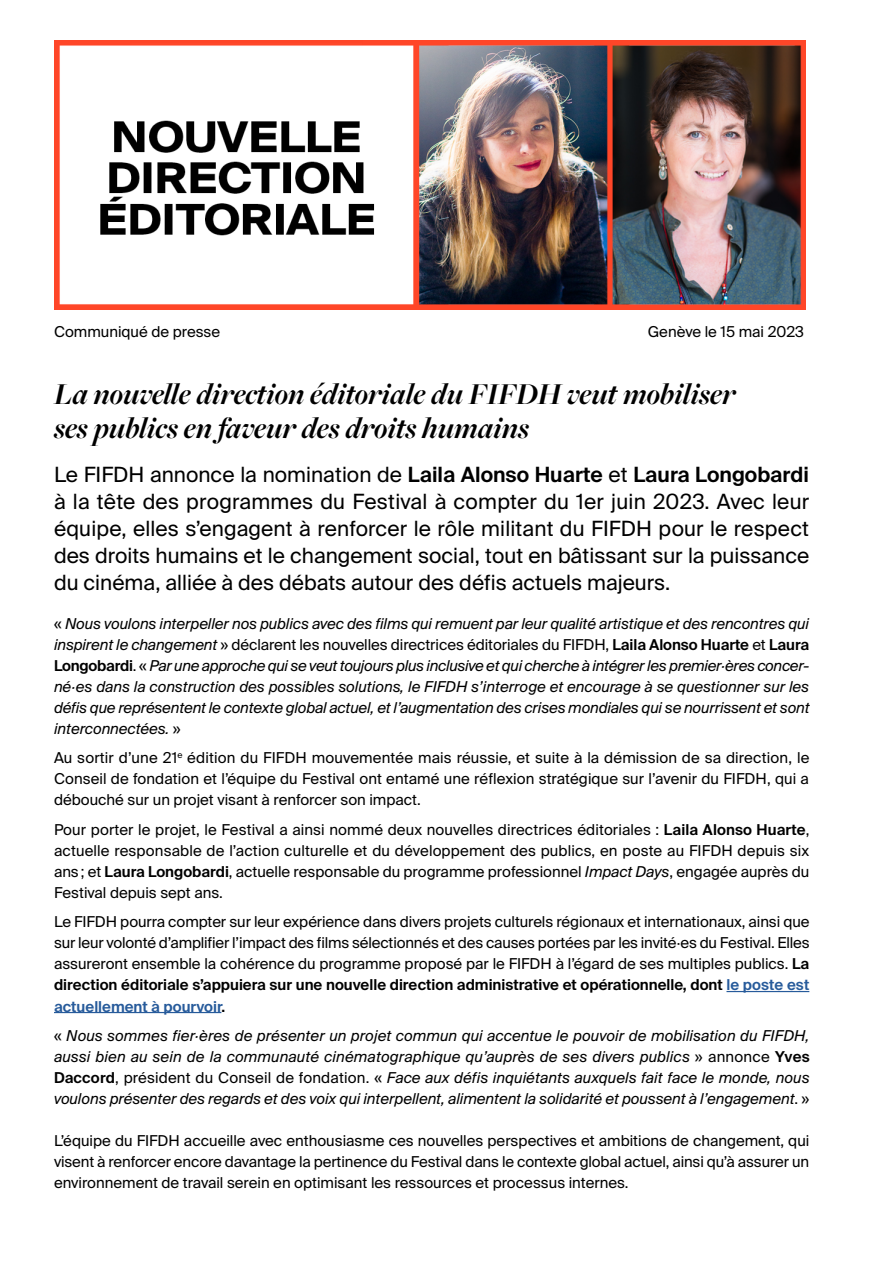
<style>
.page{position:relative;width:893px;height:1263px;background:#fff}
.page>*{position:absolute;margin:0;border:0;box-sizing:border-box;transform-origin:0 0}
.t1{font:italic 700 31.5px/34.5px "Freight Big Pro";color:#000}
.t2{font:21px/27px "Suisse Intl";color:#000;text-align:justify}
.t3{font:15px/21px "Suisse Intl";color:#000;text-align:justify}
.t4{font:italic 15px/21px "Suisse Intl";color:#000;text-align:justify}
.s1{font-weight:600}
.s2{font-style:normal}
.s3{font-weight:600;font-style:normal}
.s4{font-style:italic}
.s5{font-weight:600;color:#275b9b}
</style>
<div class="page">
<hr style="left:726px;top:991px;width:83px;height:1px;background:#275b9b">
<hr style="left:54px;top:1012px;width:167px;height:1px;background:#275b9b">
<img style="left:54px;top:40px;width:751px;height:270px">
<p class="t3" style="left:54px;top:321px;width:168px">Communiqué de presse</p>
<p class="t3" style="left:648px;top:321px;width:158px">Genève le 15 mai 2023</p>
<h1 class="t1" style="left:54px;top:376px;width:683px">La nouvelle direction éditoriale du FIFDH veut mobiliser ses publics en faveur des droits humains</h1>
<p class="t2" style="left:54px;top:461px;width:757px">Le FIFDH annonce la nomination de <span class="s1">Laila Alonso Huarte</span> et <span class="s1">Laura Longobardi </span>à la tête des programmes du Festival à compter du 1er juin 2023. Avec leur équipe, elles s’engagent à renforcer le rôle militant du FIFDH pour le respect des droits humains et le changement social, tout en bâtissant sur la puissance du cinéma, alliée à des débats autour des défis actuels majeurs.</p>
<p class="t4" style="left:54px;top:613px;width:757px"><span class="s2">«</span> Nous voulons interpeller nos publics avec des films qui remuent par leur qualité artistique et des rencontres qui inspirent le changement <span class="s2">» déclarent les nouvelles directrices éditoriales du FIFDH,</span> <span class="s3">Laila Alonso Huarte</span> <span class="s2">et</span> <span class="s3">Laura Longobardi</span><span class="s2">. «</span> Par une approche qui se veut toujours plus inclusive et qui cherche à intégrer les premier·ères concer&shy;né·es dans la construction des possibles solutions, le FIFDH s’interroge et encourage à se questionner sur les défis que représentent le contexte global actuel, et l’augmentation des crises mondiales qui se nourrissent et sont interconnectées. <span class="s2">»</span></p>
<p class="t3" style="left:54px;top:748px;width:757px">Au sortir d’une 21<sup>e</sup> édition du FIFDH mouvementée mais réussie, et suite à la démission de sa direction, le Conseil de fondation et l’équipe du Festival ont entamé une réflexion stratégique sur l’avenir du FIFDH, qui a débouché sur un projet visant à renforcer son impact.</p>
<p class="t3" style="left:54px;top:819px;width:757px">Pour porter le projet, le Festival a ainsi nommé deux nouvelles directrices éditoriales : <span class="s1">Laila Alonso Huarte</span>, actuelle responsable de l’action culturelle et du développement des publics, en poste au FIFDH depuis six ans; et <span class="s1">Laura Longobardi</span>, actuelle responsable du programme professionnel <span class="s4">Impact Days</span>, engagée auprès du Festival depuis sept ans.</p>
<p class="t3" style="left:54px;top:912px;width:757px">Le FIFDH pourra compter sur leur expérience dans divers projets culturels régionaux et internationaux, ainsi que sur leur volonté d’amplifier l’impact des films sélectionnés et des causes portées par les invité·es du Festival. Elles assureront ensemble la cohérence du programme proposé par le FIFDH à l’égard de ses multiples publics. <span class="s1">La direction éditoriale s’appuiera sur une nouvelle direction administrative et opérationnelle, dont</span> <span class="s5">le poste est actuellement à pourvoir</span><span class="s1">.</span></p>
<p class="t4" style="left:54px;top:1025px;width:757px"><span class="s2">«</span> Nous sommes fier·ères de présenter un projet commun qui accentue le pouvoir de mobilisation du FIFDH, aussi bien au sein de la communauté cinématographique qu’auprès de ses divers publics <span class="s2">» annonce</span> <span class="s3">Yves Daccord</span><span class="s2">, président du Conseil de fondation. «</span> Face aux défis inquiétants auxquels fait face le monde, nous voulons présenter des regards et des voix qui interpellent, alimentent la solidarité et poussent à l’engagement<span class="s2">. »</span></p>
<p class="t3" style="left:54px;top:1130px;width:757px">L’équipe du FIFDH accueille avec enthousiasme ces nouvelles perspectives et ambitions de changement, qui visent à renforcer encore davantage la pertinence du Festival dans le contexte global actuel, ainsi qu’à assurer un environnement de travail serein en optimisant les ressources et processus internes.</p>
</div>
